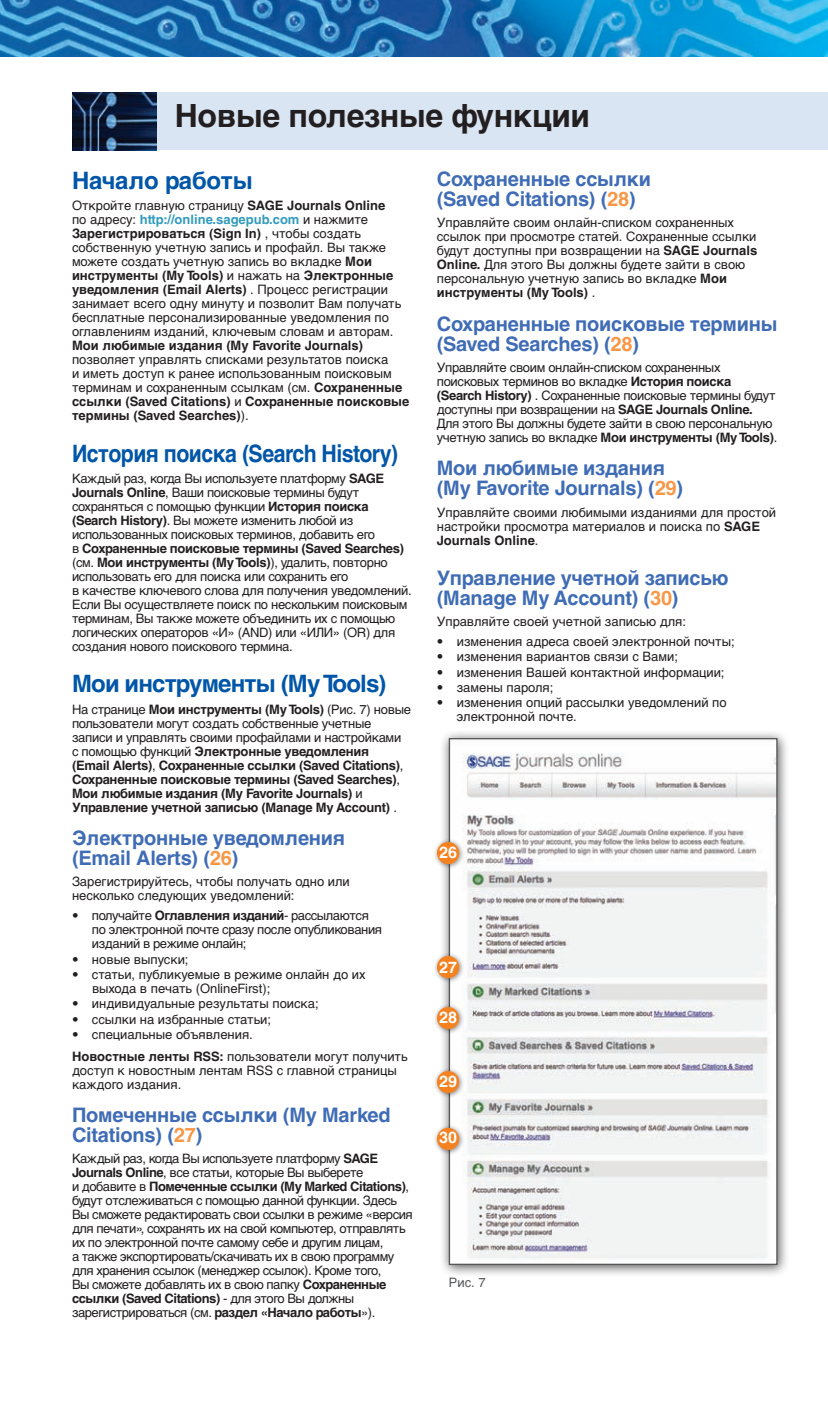
<style>
.page{position:relative;width:828px;height:1404px;background:#fff}
.page>*{position:absolute;margin:0;border:0;box-sizing:border-box;transform-origin:0 0}
.Subhead{font:700 32px "Helvetica LTCYR";letter-spacing:-.01em;color:#231f20}
.Subhead_small{font:700 24px "Helvetica LTCYR";letter-spacing:-.025em;color:#0156a8}
.Subhead_small-2{font:700 24px "Helvetica LTCYR";letter-spacing:-.025em;color:#0156a8;scale:.89 1}
.Subhead_3{font:700 20px/20px "Helvetica LTCYR";letter-spacing:-.01em;color:#3f6cb5}
.description{font:700 16px "Helvetica LTCYR";color:#fff}
.description-2{font:13px/14px "Helvetica LTCYR";letter-spacing:-.025em;color:#231f20}
.description-3{font:13px/14px "Helvetica LTCYR";color:#231f20}
.description-4{font:700 13px/14px "Helvetica LTCYR";letter-spacing:-.02em;color:#231f20}
.bullets-_close{font:13px/14px "Helvetica LTCYR";color:#231f20}
.bullets-_close-2{font:13px/14px "Helvetica LTCYR";letter-spacing:-.03em;color:#231f20}
.t1{font:13px "Helvetica LTCYR";color:#57585a}
.s1{font-weight:700}
.s2{font-weight:700;color:#329bbd}
.s3{font-weight:400}
.s4{color:#f79848}
</style>
<div class="page">
<div style="left:72px;top:92px;width:756px;height:58px;background:#d9e5f2"></div>
<img style="left:72px;top:92px;width:85px;height:58px">
<img style="left:0;top:0;width:828px;height:56px">
<div style="left:440px;top:729px;width:350px;height:549px;background:#231f20;opacity:.75"></div>
<img style="left:451px;top:740px;width:325px;height:523px">
<div style="left:433px;top:838px;width:32px;height:32px;background:#231f20;opacity:.5"></div>
<div style="left:437px;top:842px;width:22px;height:22px;background:#f58220;border-radius:50%"></div>
<div style="left:433px;top:952px;width:32px;height:32px;background:#231f20;opacity:.5"></div>
<div style="left:437px;top:956px;width:22px;height:22px;background:#f58220;border-radius:50%"></div>
<div style="left:433px;top:1003px;width:32px;height:32px;background:#231f20;opacity:.5"></div>
<div style="left:437px;top:1007px;width:22px;height:22px;background:#f58220;border-radius:50%"></div>
<div style="left:433px;top:1067px;width:32px;height:32px;background:#231f20;opacity:.5"></div>
<div style="left:437px;top:1071px;width:22px;height:22px;background:#f58220;border-radius:50%"></div>
<div style="left:433px;top:1124px;width:32px;height:32px;background:#231f20;opacity:.5"></div>
<div style="left:437px;top:1128px;width:22px;height:22px;background:#f58220;border-radius:50%"></div>
<p class="Subhead" style="left:175px;top:97px;width:417px">Новые полезные функции</p>
<p class="Subhead_small" style="left:72px;top:167px;width:182px">Начало работы</p>
<p class="description-3" style="left:72px;top:198px;width:339px">Откройте главную страницу <span class="s1">SAGE Journals Online<br></span>по адресу: <span class="s2">http://online.sagepub.com</span> и нажмите <span class="s1">Зарегистрироваться (Sign In)</span> , чтобы создать собственную учетную запись и профайл. Вы также можете создать учетную запись во вкладке <span class="s1">Мои инструменты (My Tools)</span> и нажать на <span class="s1">Электронные уведомления (Email Alerts)</span> . Процесс регистрации занимает всего одну минуту и позволит Вам получать бесплатные персонализированные уведомления по оглавлениям изданий, ключевым словам и авторам.<br><span class="s1">Мои любимые издания (My Favorite Journals) </span>позволяет управлять списками результатов поиска<br>и иметь доступ к ранее использованным поисковым терминам и сохраненным ссылкам (см. <span class="s1">Сохраненные ссылки (Saved Citations)</span> и <span class="s1">Сохраненные поисковые термины (Saved Searches)</span>).</p>
<p class="Subhead_small-2" style="left:72px;top:439px;width:368px">История поиска (Search History)</p>
<p class="description-2" style="left:72px;top:471px;width:341px">Каждый раз, когда Вы используете платформу <span class="s1">SAGE Journals Online</span>, Ваши поисковые термины будут сохраняться с помощью функции <span class="s1">История поиска (Search History)</span>. Вы можете изменить любой из использованных поисковых терминов, добавить его<br>в <span class="s1">Сохраненные поисковые термины (Saved Searches) </span>(см. <span class="s1">Мои инструменты (My Tools)</span>), удалить, повторно использовать его для поиска или сохранить его<br>в качестве ключевого слова для получения уведомлений.<br>Если Вы осуществляете поиск по нескольким поисковым терминам, Вы также можете объединить их с помощью логических операторов «И» (AND) или «ИЛИ» (OR) для создания нового поискового термина.</p>
<p class="Subhead_small" style="left:72px;top:670px;width:316px">Мои инструменты (My Tools)</p>
<p class="description-4" style="left:72px;top:702px;width:341px"><span class="s3">На странице</span> Мои инструменты (My Tools) <span class="s3">(Рис. 7) новые пользователи могут создать собственные учетные записи и управлять своими профайлами и настройками<br>с помощью функций</span> Электронные уведомления<br>(Email Alerts)<span class="s3">,</span> Сохраненные ссылки (Saved Citations)<span class="s3">, </span>Сохраненные поисковые термины (Saved Searches)<span class="s3">, </span>Мои любимые издания (My Favorite Journals) <span class="s3">и </span>Управление учетной записью (Manage My Account) <span class="s3">.</span></p>
<p class="Subhead_3" style="left:72px;top:828px;width:275px">Электронные уведомления (Email Alerts) (<span class="s4">26</span>)</p>
<p class="description-3" style="left:72px;top:875px;width:279px">Зарегистрируйтесь, чтобы получать одно или несколько следующих уведомлений:</p>
<p class="bullets-_close-2" style="left:92px;top:909px;width:292px;text-indent:-20px">• получайте <span class="s1">Оглавления изданий</span>- рассылаются по электронной почте сразу после опубликования изданий в режиме онлайн;</p>
<p class="bullets-_close" style="left:72px;top:952px;width:118px">• новые выпуски;</p>
<p class="bullets-_close" style="left:92px;top:968px;width:275px;text-indent:-20px">• статьи, публикуемые в режиме онлайн до их выхода в печать (OnlineFirst);</p>
<p class="bullets-_close" style="left:72px;top:997px;width:248px">• индивидуальные результаты поиска;</p>
<p class="bullets-_close" style="left:72px;top:1012px;width:201px">• ссылки на избранные статьи;</p>
<p class="bullets-_close" style="left:72px;top:1028px;width:182px">• специальные объявления.</p>
<p class="description-3" style="left:72px;top:1049px;width:337px"><span class="s1">Новостные ленты RSS:</span> пользователи могут получить доступ к новостным лентам RSS с главной страницы каждого издания.</p>
<p class="Subhead_3" style="left:72px;top:1105px;width:320px">Помеченные ссылки (My Marked<br>Citations) (<span class="s4">27</span>)</p>
<p class="description-2" style="left:72px;top:1152px;width:342px">Каждый раз, когда Вы используете платформу <span class="s1">SAGE Journals Online</span>, все статьи, которые Вы выберете<br>и добавите в <span class="s1">Помеченные ссылки (My Marked Citations)</span>, будут отслеживаться с помощью данной функции. Здесь Вы сможете редактировать свои ссылки в режиме «версия для печати», сохранять их на свой компьютер, отправлять их по электронной почте самому себе и другим лицам,<br>а также экспортировать/скачивать их в свою программу для хранения ссылок (менеджер ссылок). Кроме того,<br>Вы сможете добавлять их в свою папку <span class="s1">Сохраненные ссылки (Saved Citations)</span> - для этого Вы должны зарегистрироваться (см. <span class="s1">раздел «Начало работы</span>»).</p>
<p class="Subhead_3" style="left:437px;top:169px;width:216px">Сохраненные ссылки (Saved Citations) (<span class="s4">28</span>)</p>
<p class="description-3" style="left:437px;top:216px;width:322px">Управляйте своим онлайн-списком сохраненных ссылок при просмотре статей. Сохраненные ссылки будут доступны при возвращении на <span class="s1">SAGE Journals Online.</span> Для этого Вы должны будете зайти в свою персональную учетную запись во вкладке <span class="s1">Мои инструменты (My Tools)</span> .</p>
<p class="Subhead_3" style="left:437px;top:314px;width:342px">Сохраненные поисковые термины (Saved Searches) (<span class="s4">28</span>)</p>
<p class="description-2" style="left:437px;top:360px;width:342px">Управляйте своим онлайн-списком сохраненных поисковых терминов во вкладке <span class="s1">История поиска (Search History)</span> . Сохраненные поисковые термины будут доступны при возвращении на <span class="s1">SAGE Journals Online.<br></span>Для этого Вы должны будете зайти в свою персональную учетную запись во вкладке <span class="s1">Мои инструменты (My Tools)</span>.</p>
<p class="Subhead_3" style="left:437px;top:458px;width:248px">Мои любимые издания (My Favorite Journals) (<span class="s4">29</span>)</p>
<p class="description-3" style="left:437px;top:505px;width:341px">Управляйте своими любимыми изданиями для простой настройки просмотра материалов и поиска по <span class="s1">SAGE<br>Journals Online</span>.</p>
<p class="Subhead_3" style="left:437px;top:568px;width:293px">Управление учетной записью (Manage My Account) (<span class="s4">30</span>)</p>
<p class="description-3" style="left:437px;top:614px;width:251px">Управляйте своей учетной записью для:</p>
<p class="bullets-_close" style="left:437px;top:634px;width:299px">• изменения адреса своей электронной почты;</p>
<p class="bullets-_close" style="left:437px;top:650px;width:243px">• изменения вариантов связи с Вами;</p>
<p class="bullets-_close" style="left:437px;top:665px;width:289px">• изменения Вашей контактной информации;</p>
<p class="bullets-_close" style="left:437px;top:680px;width:118px">• замены пароля;</p>
<p class="bullets-_close" style="left:457px;top:696px;width:271px;text-indent:-20px">• изменения опций рассылки уведомлений по электронной почте.</p>
<p class="description" style="left:439px;top:843px;width:19px">26</p>
<p class="description" style="left:439px;top:958px;width:19px">27</p>
<p class="description" style="left:439px;top:1008px;width:19px">28</p>
<p class="description" style="left:439px;top:1072px;width:19px">29</p>
<p class="description" style="left:439px;top:1129px;width:19px">30</p>
<p class="t1" style="left:449px;top:1276px;width:38px">Рис. 7</p>
</div>
